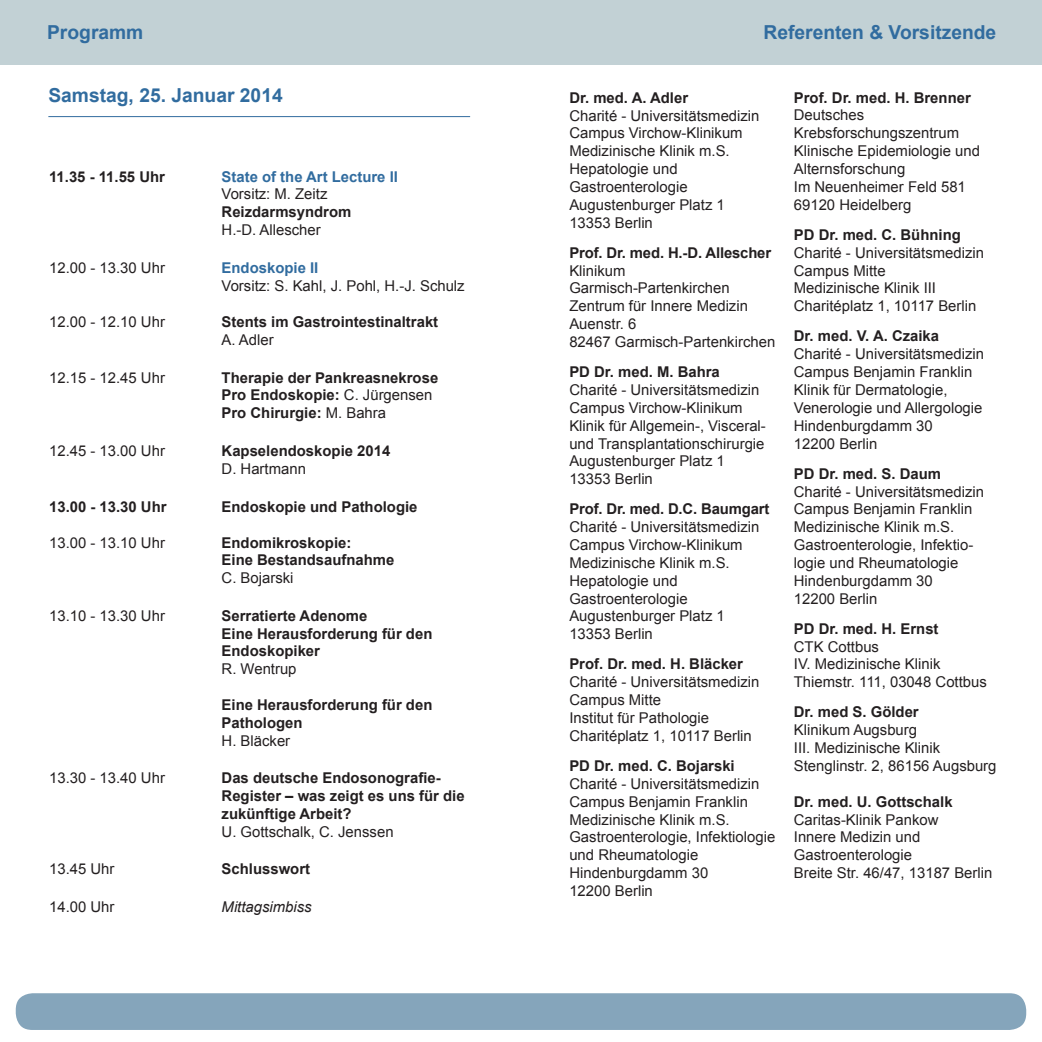
<style>
.page{position:relative;width:1042px;height:1042px;background:#fff}
.page>*{position:absolute;margin:0;border:0;box-sizing:border-box;transform-origin:0 0}
.t1{font:700 19.25px "Arial";color:#316c9f}
.t2{font:14.88px/17.8px "Arial";color:#231f20}
.t3{font:700 14.88px/17.8px "Arial";color:#231f20}
.t4{font:700 14.88px "Arial";color:#316c9f}
.t5{font:italic 14.88px "Arial";color:#231f20}
.s1{font-weight:400}
</style>
<div class="page">
<div style="left:0;top:0;width:1042px;height:64px;background:#c2d1d5"></div>
<div style="left:15px;top:993px;width:1012px;height:37px;background:#85a5bb"></div>
<hr style="left:48px;top:116px;width:422px;height:1px;background:#316c9f">
<p class="t1" style="left:47px;top:19px;width:98px">Programm</p>
<p class="t1" style="left:48px;top:83px;width:236px">Samstag, 25. Januar 2014</p>
<p class="t3" style="left:49px;top:168px;width:117px">11.35 - 11.55 Uhr</p>
<p class="t4" style="left:222px;top:167px;width:178px">State of the Art Lecture II</p>
<p class="t2" style="left:222px;top:185px;width:107px">Vorsitz: M. Zeitz</p>
<p class="t3" style="left:222px;top:204px;width:131px">Reizdarmsyndrom</p>
<p class="t2" style="left:222px;top:221px;width:101px">H.-D. Allescher</p>
<p class="t2" style="left:49px;top:259px;width:117px">12.00 - 13.30 Uhr</p>
<p class="t4" style="left:222px;top:258px;width:98px">Endoskopie II</p>
<p class="t2" style="left:222px;top:277px;width:245px">Vorsitz: S. Kahl, J. Pohl, H.-J. Schulz</p>
<p class="t2" style="left:49px;top:313px;width:117px">12.00 - 12.10 Uhr</p>
<p class="t3" style="left:222px;top:314px;width:218px">Stents im Gastrointestinaltrakt</p>
<p class="t2" style="left:222px;top:331px;width:54px">A. Adler</p>
<p class="t2" style="left:49px;top:368px;width:117px">12.15 - 12.45 Uhr</p>
<p class="t3" style="left:222px;top:369px;width:218px">Therapie der Pankreasnekrose<br>Pro Endoskopie: <span class="s1">C. Jürgensen<br></span>Pro Chirurgie: <span class="s1">M. Bahra</span></p>
<p class="t2" style="left:49px;top:442px;width:117px">12.45 - 13.00 Uhr</p>
<p class="t3" style="left:222px;top:442px;width:170px">Kapselendoskopie 2014</p>
<p class="t2" style="left:222px;top:460px;width:86px">D. Hartmann</p>
<p class="t3" style="left:49px;top:498px;width:119px">13.00 - 13.30 Uhr</p>
<p class="t3" style="left:222px;top:498px;width:197px">Endoskopie und Pathologie</p>
<p class="t2" style="left:49px;top:533px;width:117px">13.00 - 13.10 Uhr</p>
<p class="t3" style="left:222px;top:534px;width:174px">Endomikroskopie:<br>Eine Bestandsaufnahme</p>
<p class="t2" style="left:222px;top:569px;width:73px">C. Bojarski</p>
<p class="t2" style="left:49px;top:607px;width:117px">13.10 - 13.30 Uhr</p>
<p class="t3" style="left:222px;top:607px;width:212px">Serratierte Adenome<br>Eine Herausforderung für den<br>Endoskopiker</p>
<p class="t2" style="left:222px;top:660px;width:76px">R. Wentrup</p>
<p class="t3" style="left:222px;top:696px;width:212px">Eine Herausforderung für den<br>Pathologen</p>
<p class="t2" style="left:222px;top:732px;width:70px">H. Bläcker</p>
<p class="t2" style="left:49px;top:769px;width:117px">13.30 - 13.40 Uhr</p>
<p class="t3" style="left:222px;top:769px;width:245px">Das deutsche Endosonografie-<br>Register – was zeigt es uns für die zukünftige Arbeit?</p>
<p class="t2" style="left:222px;top:823px;width:173px">U. Gottschalk, C. Jenssen</p>
<p class="t2" style="left:49px;top:860px;width:67px">13.45 Uhr</p>
<p class="t3" style="left:222px;top:860px;width:90px">Schlusswort</p>
<p class="t2" style="left:49px;top:898px;width:67px">14.00 Uhr</p>
<p class="t5" style="left:222px;top:897px;width:92px">Mittagsimbiss</p>
<p class="t1" style="left:763px;top:19px;width:234px">Referenten &amp; Vorsitzende</p>
<p class="t3" style="left:569px;top:89px;width:120px">Dr. med. A. Adler</p>
<p class="t2" style="left:569px;top:106px;width:192px">Charité - Universitätsmedizin<br>Campus Virchow-Klinikum<br>Medizinische Klinik m.S.<br>Hepatologie und<br>Gastroenterologie<br>Augustenburger Platz 1<br>13353 Berlin</p>
<p class="t3" style="left:569px;top:244px;width:203px">Prof. Dr. med. H.-D. Allescher</p>
<p class="t2" style="left:569px;top:262px;width:207px">Klinikum<br>Garmisch-Partenkirchen<br>Zentrum für Innere Medizin<br>Auenstr. 6<br>82467 Garmisch-Partenkirchen</p>
<p class="t3" style="left:569px;top:363px;width:152px">PD Dr. med. M. Bahra</p>
<p class="t2" style="left:569px;top:381px;width:198px">Charité - Universitätsmedizin<br>Campus Virchow-Klinikum<br>Klinik für Allgemein-, Visceral&shy;und Transplantationschirurgie<br>Augustenburger Platz 1<br>13353 Berlin</p>
<p class="t3" style="left:569px;top:501px;width:202px">Prof. Dr. med. D.C. Baumgart</p>
<p class="t2" style="left:569px;top:518px;width:192px">Charité - Universitätsmedizin<br>Campus Virchow-Klinikum<br>Medizinische Klinik m.S.<br>Hepatologie und<br>Gastroenterologie<br>Augustenburger Platz 1<br>13353 Berlin</p>
<p class="t3" style="left:569px;top:656px;width:175px">Prof. Dr. med. H. Bläcker</p>
<p class="t2" style="left:569px;top:673px;width:192px">Charité - Universitätsmedizin<br>Campus Mitte<br>Institut für Pathologie<br>Charitéplatz 1, 10117 Berlin</p>
<p class="t3" style="left:569px;top:757px;width:167px">PD Dr. med. C. Bojarski</p>
<p class="t2" style="left:569px;top:775px;width:207px">Charité - Universitätsmedizin<br>Campus Benjamin Franklin<br>Medizinische Klinik m.S.<br>Gastroenterologie, Infektiologie und Rheumatologie<br>Hindenburgdamm 30<br>12200 Berlin</p>
<p class="t3" style="left:794px;top:89px;width:178px">Prof. Dr. med. H. Brenner</p>
<p class="t2" style="left:794px;top:106px;width:188px">Deutsches<br>Krebsforschungszentrum<br>Klinische Epidemiologie und<br>Alternsforschung<br>Im Neuenheimer Feld 581<br>69120 Heidelberg</p>
<p class="t3" style="left:794px;top:226px;width:168px">PD Dr. med. C. Bühning</p>
<p class="t2" style="left:794px;top:244px;width:192px">Charité - Universitätsmedizin<br>Campus Mitte<br>Medizinische Klinik III<br>Charitéplatz 1, 10117 Berlin</p>
<p class="t3" style="left:794px;top:328px;width:147px">Dr. med. V. A. Czaika</p>
<p class="t2" style="left:794px;top:345px;width:192px">Charité - Universitätsmedizin<br>Campus Benjamin Franklin<br>Klinik für Dermatologie,<br>Venerologie und Allergologie<br>Hindenburgdamm 30<br>12200 Berlin</p>
<p class="t3" style="left:794px;top:465px;width:149px">PD Dr. med. S. Daum</p>
<p class="t2" style="left:794px;top:482px;width:192px">Charité - Universitätsmedizin<br>Campus Benjamin Franklin<br>Medizinische Klinik m.S.<br>Gastroenterologie, Infektio&shy;logie und Rheumatologie<br>Hindenburgdamm 30<br>12200 Berlin</p>
<p class="t3" style="left:794px;top:620px;width:146px">PD Dr. med. H. Ernst</p>
<p class="t2" style="left:794px;top:637px;width:194px">CTK Cottbus<br>IV. Medizinische Klinik<br>Thiemstr. 111, 03048 Cottbus</p>
<p class="t3" style="left:794px;top:704px;width:126px">Dr. med S. Gölder</p>
<p class="t2" style="left:794px;top:721px;width:204px">Klinikum Augsburg<br>III. Medizinische Klinik<br>Stenglinstr. 2, 86156 Augsburg</p>
<p class="t3" style="left:794px;top:793px;width:160px">Dr. med. U. Gottschalk</p>
<p class="t2" style="left:794px;top:810px;width:200px">Caritas-Klinik Pankow<br>Innere Medizin und<br>Gastroenterologie<br>Breite Str. 46/47, 13187 Berlin</p>
</div>
